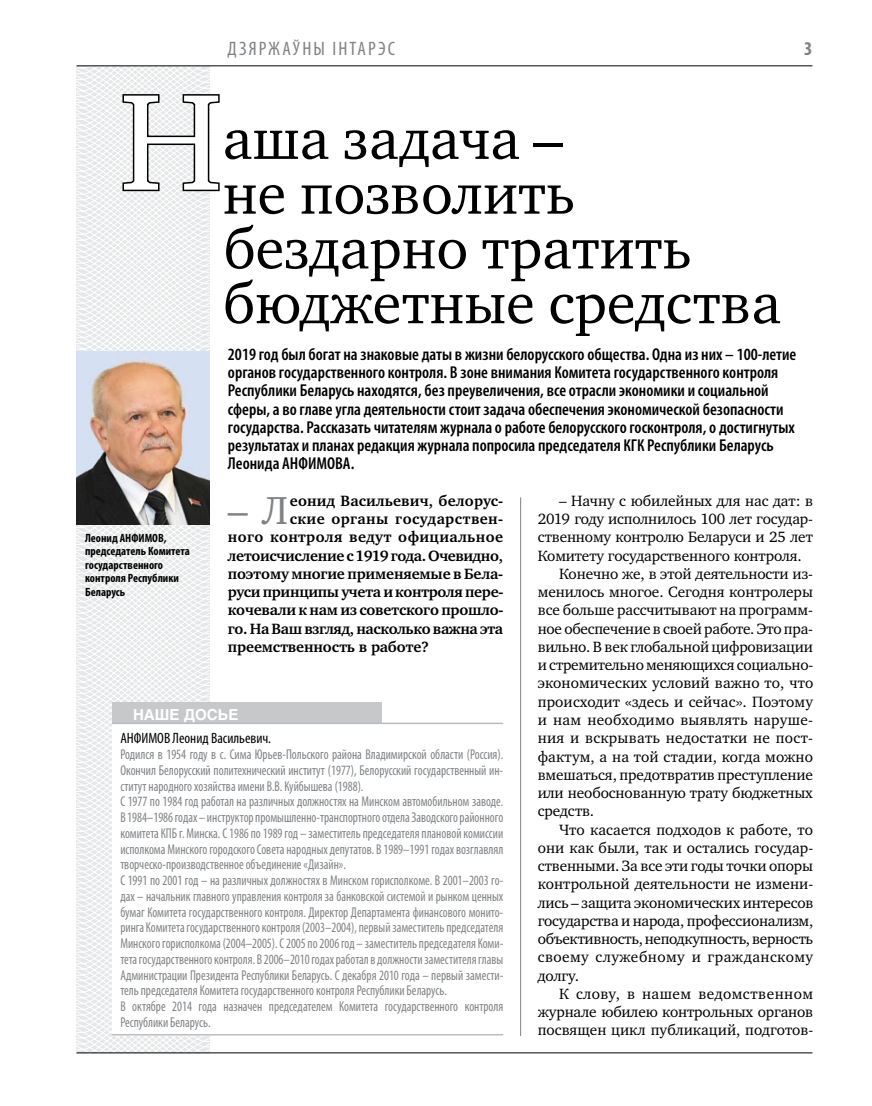
<style>
.page{position:relative;width:872px;height:1106px;background:#fff}
.page>*{position:absolute;margin:0;border:0;box-sizing:border-box;transform-origin:0 0}
.t1{font:140.1px "Charter C";color:#fff}
.t2{font:58.5px/54.8px "Charter C";color:#000}
.t3{font:40.05px "Charter C";color:#808285}
.t4{font:condensed 19.5px "Myriad Pro";letter-spacing:.11em;color:#808285}
.t5{font:700 condensed 19.5px "Myriad Pro";color:#808285}
.t6{font:600 condensed 17.25px/18.3px "Myriad Pro";color:#000}
.t7{font:15.3px "Charter C";letter-spacing:-.005em;color:#000}
.t8{font:700 15.3px "Charter C";letter-spacing:-.01em;color:#000}
.t9{font:15.3px "Charter C";letter-spacing:.015em;color:#000}
.t10{font:15.3px "Charter C";letter-spacing:.02em;color:#000}
.t11{font:15.3px "Charter C";letter-spacing:.025em;color:#000}
.t12{font:700 15.3px "Charter C";letter-spacing:.02em;color:#000}
.t13{font:15.3px "Charter C";letter-spacing:.03em;color:#000}
.t14{font:700 15.3px "Charter C";letter-spacing:.01em;color:#000}
.t15{font:700 15.3px "Charter C";letter-spacing:.025em;color:#000}
.t16{font:condensed 15px "Myriad Pro";color:#000}
.t17{font:700 15px "Helios";color:#fff}
.t18{font:condensed 14.25px/15.8px "Myriad Pro";color:#808285;scale:.9 1}
.t19{font:700 condensed 12px/13.5px "Myriad Pro";color:#000}
</style>
<div class="page">
<svg style="left:76px;top:65px;width:192px;height:989px"></svg>
<hr style="left:520px;top:497px;width:1px;height:539px;background:#808285">
<svg style="left:121px;top:93px;width:100px;height:100px"></svg>
<div style="left:112px;top:702px;width:269px;height:23px;background:#c6c8ca"></div>
<div style="left:112px;top:723px;width:391px;height:312px;background:#fff"></div>
<hr style="left:112px;top:1034px;width:391px;height:1px;background:#bcbdc0">
<hr style="left:112px;top:722px;width:391px;height:2px;background:#bcbdc0">
<img style="left:77px;top:352px;width:132px;height:172px">
<hr style="left:77px;top:65px;width:735px;height:1px;background:#000">
<hr style="left:77px;top:1052px;width:735px;height:1px;background:#000">
<h3 class="t4" style="left:227px;top:37px;width:169px">Дзяржаўны інтарэс</h3>
<h3 class="t5" style="left:804px;top:37px;width:10px">3</h3>
<h1 class="t1" style="left:119px;top:65px;width:105px">Н</h1>
<h2 class="t2" style="left:223px;top:112px;width:560px">аша задача –<br>не позволить бездарно тратить бюджетные средства</h2>
<p class="t6" style="left:228px;top:344px;width:570px">2019 год был богат на знаковые даты в жизни белорусского общества. Одна из них – 100-летие органов государственного контроля. В зоне внимания Комитета государственного контроля Республики Беларусь находятся, без преувеличения, все отрасли экономики и социальной сферы, а во главе угла деятельности стоит задача обеспечения экономической безопасности государства. Рассказать читателям журнала о работе белорусского госконтроля, о достигнутых результатах и планах редакция журнала попросила председателя КГК Республики Беларусь Леонида АНФИМОВА.</p>
<p class="t19" style="left:85px;top:531px;width:106px">Леонид АНФИМОВ, председатель Комитета государственного контроля Республики<br>Беларусь</p>
<h3 class="t3" style="left:228px;top:488px;width:62px">– Л</h3>
<p class="t14" style="left:290px;top:492px;width:215px">еонид Васильевич, белорус-</p>
<p class="t15" style="left:290px;top:510px;width:215px">ские органы государствен-</p>
<p class="t12" style="left:228px;top:529px;width:277px">ного контроля ведут официальное</p>
<p class="t8" style="left:228px;top:547px;width:277px">летоисчисление с 1919 года. Очевидно,</p>
<p class="t8" style="left:228px;top:565px;width:277px">поэтому многие применяемые в Бела-</p>
<p class="t8" style="left:228px;top:583px;width:277px">руси принципы учета и контроля пере-</p>
<p class="t8" style="left:228px;top:602px;width:277px">кочевали к нам из советского прошло-</p>
<p class="t8" style="left:228px;top:620px;width:277px">го. На Ваш взгляд, насколько важна эта</p>
<p class="t8" style="left:228px;top:638px;width:202px">преемственность в работе?</p>
<p class="t17" style="left:133px;top:706px;width:107px">НАШЕ ДОСЬЕ</p>
<p class="t16" style="left:120px;top:729px;width:152px">АНФИМОВ Леонид Васильевич.</p>
<p class="t18" style="left:120px;top:746px;width:427px">Родился в 1954 году в с. Сима Юрьев-Польского района Владимирской области (Россия).<br>Окончил Белорусский политехнический институт (1977), Белорусский государственный ин&shy;ститут народного хозяйства имени В.В. Куйбышева (1988).<br>С 1977 по 1984 год работал на различных должностях на Минском автомобильном заводе.<br>В 1984–1986 годах – инструктор промышленно-транспортного отдела Заводского районного комитета КПБ г. Минска. С 1986 по 1989 год – заместитель председателя плановой комиссии исполкома Минского городского Совета народных депутатов. В 1989–1991 годах возглавлял творческо-производственное объединение «Дизайн».<br>С 1991 по 2001 год – на различных должностях в Минском горисполкоме. В 2001–2003 го&shy;дах – начальник главного управления контроля за банковской системой и рынком ценных бумаг Комитета государственного контроля. Директор Департамента финансового монито&shy;ринга Комитета государственного контроля (2003–2004), первый заместитель председателя Минского горисполкома (2004–2005). С 2005 по 2006 год – заместитель председателя Коми&shy;тета государственного контроля. В 2006–2010 годах работал в должности заместителя главы Администрации Президента Республики Беларусь. С декабря 2010 года – первый замести&shy;тель председателя Комитета государственного контроля Республики Беларусь.<br>В октябре 2014 года назначен председателем Комитета государственного контроля Республики Беларусь.</p>
<p class="t7" style="left:559px;top:492px;width:255px">– Начну с юбилейных для нас дат: в</p>
<p class="t7" style="left:538px;top:510px;width:277px">2019 году исполнилось 100 лет государ-</p>
<p class="t7" style="left:538px;top:529px;width:277px">ственному контролю Беларуси и 25 лет</p>
<p class="t7" style="left:538px;top:547px;width:265px">Комитету государственного контроля.</p>
<p class="t7" style="left:559px;top:565px;width:255px">Конечно же, в этой деятельности из-</p>
<p class="t7" style="left:538px;top:583px;width:277px">менилось многое. Сегодня контролеры</p>
<p class="t7" style="left:538px;top:602px;width:277px">все больше рассчитывают на программ-</p>
<p class="t7" style="left:538px;top:620px;width:277px">ное обеспечение в своей работе. Это пра-</p>
<p class="t7" style="left:538px;top:638px;width:277px">вильно. В век глобальной цифровизации</p>
<p class="t7" style="left:538px;top:656px;width:277px">и стремительно меняющихся социально-</p>
<p class="t7" style="left:538px;top:675px;width:277px">экономических условий важно то, что</p>
<p class="t7" style="left:538px;top:693px;width:277px">происходит «здесь и сейчас». Поэтому</p>
<p class="t10" style="left:538px;top:711px;width:277px">и нам необходимо выявлять наруше-</p>
<p class="t9" style="left:538px;top:729px;width:277px">ния и вскрывать недостатки не пост-</p>
<p class="t7" style="left:538px;top:748px;width:277px">фактум, а на той стадии, когда можно</p>
<p class="t7" style="left:538px;top:766px;width:277px">вмешаться, предотвратив преступление</p>
<p class="t7" style="left:538px;top:784px;width:277px">или необоснованную трату бюджетных</p>
<p class="t7" style="left:538px;top:802px;width:58px">средств.</p>
<p class="t7" style="left:559px;top:821px;width:255px">Что касается подходов к работе, то</p>
<p class="t7" style="left:538px;top:839px;width:277px">они как были, так и остались государ-</p>
<p class="t7" style="left:538px;top:857px;width:277px">ственными. За все эти годы точки опоры</p>
<p class="t7" style="left:538px;top:875px;width:277px">контрольной деятельности не измени-</p>
<p class="t7" style="left:538px;top:894px;width:277px">лись – защита экономических интересов</p>
<p class="t7" style="left:538px;top:912px;width:277px">государства и народа, профессионализм,</p>
<p class="t7" style="left:538px;top:930px;width:277px">объективность, неподкупность, верность</p>
<p class="t11" style="left:538px;top:948px;width:277px">своему служебному и гражданскому</p>
<p class="t7" style="left:538px;top:967px;width:43px">долгу.</p>
<p class="t13" style="left:559px;top:985px;width:255px">К слову, в нашем ведомственном</p>
<p class="t7" style="left:538px;top:1003px;width:277px">журнале юбилею контрольных органов</p>
<p class="t7" style="left:538px;top:1021px;width:277px">посвящен цикл публикаций, подготов-</p>
</div>
